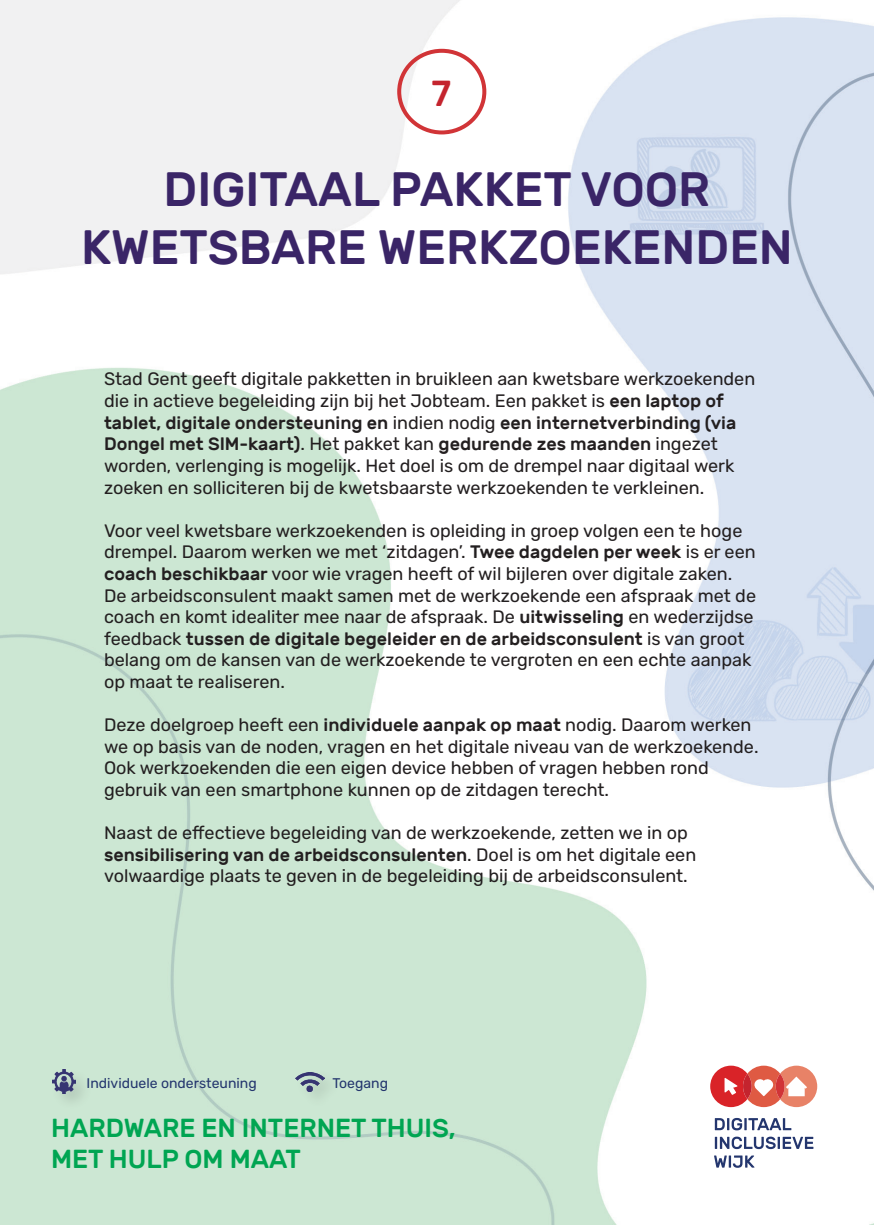
<style>
.page{position:relative;width:874px;height:1225px;background:#fff}
.page>*{position:absolute;margin:0;border:0;box-sizing:border-box;transform-origin:0 0}
.t1{font:500 48px/57.6px "Rubik";color:#3a2567}
.t2{font:500 36px "Rubik";color:#c4242e}
.t3{font:500 26px/31.2px "Rubik";color:#00a552}
.t4{font:18px/21.6px "Rubik";color:#231f20}
.t5{font:14px "Rubik";color:#24366e}
.s1{font-weight:500}
</style>
<div class="page">
<img style="left:0;top:0;width:873px;height:1225px">
<svg style="left:709px;top:1065px;width:107px;height:42px"></svg>
<svg style="left:775px;top:1073px;width:9px;height:26px"></svg>
<svg style="left:714px;top:1118px;width:77px;height:12px"></svg>
<svg style="left:714px;top:1136px;width:99px;height:13px"></svg>
<svg style="left:713px;top:1155px;width:41px;height:12px"></svg>
<div style="left:397px;top:49px;width:89px;height:85px;border:4px solid #d13437;border-radius:50%"></div>
<div style="left:50px;top:1067px;width:44px;height:44px;background:#231f20;opacity:.17"></div>
<img style="left:52px;top:1070px;width:23px;height:23px">
<div style="left:294px;top:1069px;width:47px;height:40px;background:#cbe6d2"></div>
<img style="left:295px;top:1072px;width:29px;height:19px">
<h2 class="t2" style="left:431px;top:74px;width:21px">7</h2>
<h1 class="t1" style="left:81px;top:162px;width:630px;text-indent:82px">DIGItaal pakket voor kwetsbare WERK</h1>
<h1 class="t1" style="left:508px;top:219px;width:61px">ZOEKE</h1>
<h1 class="t1" style="left:661px;top:219px;width:133px">NDEN</h1>
<p class="t4" style="left:104px;top:369px;width:652px">Stad Gent geeft digitale pakketten in bruikleen aan kwetsbare werkzoekenden die in actieve begeleiding zijn bij het Jobteam. Een pakket is <span class="s1">een laptop of tablet, digitale ondersteuning en</span> indien nodig <span class="s1">een internetverbinding (via Dongel met SIM-kaart)</span>. Het pakket kan <span class="s1">gedurende zes maanden</span> ingezet worden, verlenging is mogelijk. Het doel is om de drempel naar digitaal werk zoeken en solliciteren bij de kwetsbaarste werkzoekenden te verkleinen.</p>
<p class="t4" style="left:104px;top:520px;width:653px">Voor veel kwetsbare werkzoekenden is opleiding in groep volgen een te hoge drempel. Daarom werken we met ‘zitdagen’. <span class="s1">Twee dagdelen per week</span> is er een <span class="s1">coach beschikbaar</span> voor wie vragen heeft of wil bijleren over digitale zaken.<br>De arbeidsconsulent maakt samen met de werkzoekende een afspraak met de coach en komt idealiter mee naar de afspraak. De <span class="s1">uitwisseling</span> en wederzijdse feedback <span class="s1">tussen de digitale begeleider en de arbeidsconsulent</span> is van groot belang om de kansen van de werkzoekende te vergroten en een echte aanpak op maat te realiseren.</p>
<p class="t4" style="left:104px;top:714px;width:655px">Deze doelgroep heeft een <span class="s1">individuele aanpak op maat</span> nodig. Daarom werken we op basis van de noden, vragen en het digitale niveau van de werkzoekende.<br>Ook werkzoekenden die een eigen device hebben of vragen hebben rond gebruik van een smartphone kunnen op de zitdagen terecht.</p>
<p class="t4" style="left:104px;top:822px;width:593px">Naast de effectieve begeleiding van de werkzoekende, zetten we in op <span class="s1">sensibilisering van de arbeidsconsulenten</span>. Doel is om het digitale een volwaardige plaats te geven in de begeleiding bij de arbeidsconsulent.</p>
<p class="t5" style="left:86px;top:1075px;width:172px">Individuele ondersteuning</p>
<p class="t5" style="left:332px;top:1075px;width:57px">Toegang</p>
<h3 class="t3" style="left:51px;top:1112px;width:406px">HArdware en internet th uis, met h ulp om maat</h3>
</div>
